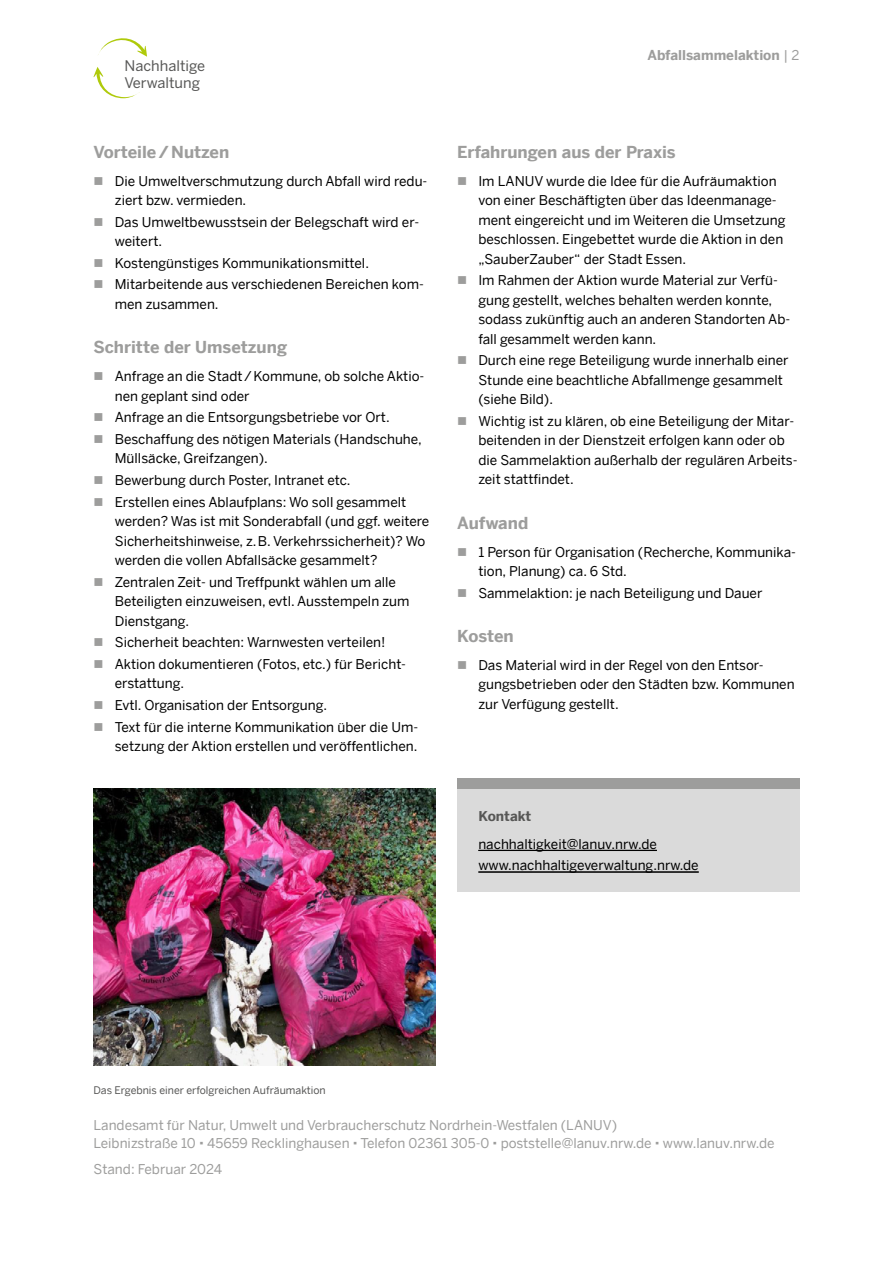
<style>
.page{position:relative;width:893px;height:1263px;background:#fff}
.page>*{position:absolute;margin:0;border:0;box-sizing:border-box;transform-origin:0 0}
.t1{font:700 16.5px "Benton Sans";color:#9d9d9c}
.t2{font:14.55px/17.4px "Benton Sans";color:#575756}
.t3{font:13.5px/19.5px "Benton Sans";color:#000}
.t4{font:13.5px/18px "Benton Sans";color:#9d9d9c}
.t5{font:700 13.5px "Benton Sans";color:#9d9d9c}
.t6{font:700 13.5px "Benton Sans";color:#575756}
.t7{font:10.5px "Benton Sans";color:#575756}
.s1{font-weight:400}
</style>
<div class="page">
<svg style="left:94px;top:67px;width:46px;height:31px"></svg>
<svg style="left:98px;top:38px;width:49px;height:19px"></svg>
<img style="left:94px;top:788px;width:341px;height:277px">
<div style="left:457px;top:789px;width:342px;height:103px;background:#dadada"></div>
<hr style="left:478px;top:850px;width:179px;height:1px;background:#000">
<hr style="left:478px;top:872px;width:221px;height:1px;background:#000">
<div style="left:457px;top:778px;width:342px;height:11px;background:#9d9d9c"></div>
<p class="t2" style="left:124px;top:56px;width:82px">Nachhaltige<br>Verwaltung</p>
<p class="t1" style="left:94px;top:142px;width:137px">Vorteile/Nutzen</p>
<p class="t3" style="left:115px;top:171px;width:314px">Die Umweltverschmutzung durch Abfall wird redu&shy;ziert bzw. vermieden.</p>
<p class="t3" style="left:115px;top:212px;width:306px">Das Umweltbewusstsein der Belegschaft wird er&shy;weitert.</p>
<p class="t3" style="left:115px;top:252px;width:311px;line-height:21.6px">Kostengünstiges Kommunikationsmittel.<br>Mitarbeitende aus verschiedenen Bereichen kom-</p>
<p class="t3" style="left:115px;top:294px;width:105px">men zusammen.</p>
<p class="t1" style="left:94px;top:337px;width:195px">Schritte der Umsetzung</p>
<p class="t3" style="left:115px;top:366px;width:311px">Anfrage an die Stadt/Kommune, ob solche Aktio&shy;nen geplant sind oder</p>
<p class="t3" style="left:115px;top:406px;width:308px;line-height:21.6px">Anfrage an die Entsorgungsbetriebe vor Ort.<br>Beschaffung des nötigen Materials (Handschuhe,</p>
<p class="t3" style="left:115px;top:447px;width:293px;line-height:21.6px">Müllsäcke, Greifzangen).<br>Bewerbung durch Poster, Intranet etc.<br>Erstellen eines Ablaufplans: Wo soll gesammelt</p>
<p class="t3" style="left:115px;top:511px;width:316px">werden? Was ist mit Sonderabfall (und ggf. weitere<br>Sicherheitshinweise, z.B. Verkehrssicherheit)? Wo werden die vollen Abfallsäcke gesammelt?</p>
<p class="t3" style="left:115px;top:572px;width:296px">Zentralen Zeit- und Treffpunkt wählen um alle<br>Beteiligten einzuweisen, evtl. Ausstempeln zum<br>Dienstgang.</p>
<p class="t3" style="left:115px;top:631px;width:291px;line-height:21.6px">Sicherheit beachten: Warnwesten verteilen!<br>Aktion dokumentieren (Fotos, etc.) für Bericht-</p>
<p class="t3" style="left:115px;top:673px;width:305px;line-height:21.6px">erstattung.<br>Evtl. Organisation der Entsorgung.<br>Text für die interne Kommunikation über die Um-</p>
<p class="t3" style="left:115px;top:736px;width:304px">setzung der Aktion erstellen und veröffentlichen.</p>
<p class="t5" style="left:647px;top:47px;width:154px">Abfallsammelaktion <span class="s1">| 2</span></p>
<p class="t1" style="left:457px;top:142px;width:220px">Erfahrungen aus der Praxis</p>
<p class="t3" style="left:478px;top:171px;width:309px">Im LANUV wurde die Idee für die Aufräumaktion von einer Beschäftigten über das Ideenmanage&shy;ment eingereicht und im Weiteren die Umsetzung beschlossen. Eingebettet wurde die Aktion in den „SauberZauber“ der Stadt Essen.</p>
<p class="t3" style="left:478px;top:270px;width:313px">Im Rahmen der Aktion wurde Material zur Verfü&shy;gung gestellt, welches behalten werden konnte, sodass zukünftig auch an anderen Standorten Ab&shy;fall gesammelt werden kann.</p>
<p class="t3" style="left:478px;top:350px;width:312px">Durch eine rege Beteiligung wurde innerhalb einer<br>Stunde eine beachtliche Abfallmenge gesammelt (siehe Bild).</p>
<p class="t3" style="left:478px;top:411px;width:321px">Wichtig ist zu klären, ob eine Beteiligung der Mitar&shy;beitenden in der Dienstzeit erfolgen kann oder ob die Sammelaktion außerhalb der regulären Arbeits&shy;zeit stattfindet.</p>
<p class="t1" style="left:457px;top:513px;width:73px">Aufwand</p>
<p class="t3" style="left:478px;top:542px;width:319px">1 Person für Organisation (Recherche, Kommunika&shy;tion, Planung) ca. 6 Std.</p>
<p class="t3" style="left:478px;top:583px;width:286px">Sammelaktion: je nach Beteiligung und Dauer</p>
<p class="t1" style="left:457px;top:626px;width:58px">Kosten</p>
<p class="t3" style="left:478px;top:655px;width:318px">Das Material wird in der Regel von den Entsor&shy;gungsbetrieben oder den Städten bzw. Kommunen zur Verfügung gestellt.</p>
<p class="t6" style="left:478px;top:808px;width:54px">Kontakt</p>
<p class="t3" style="left:478px;top:833px;width:222px;line-height:21.6px">nachhaltigkeit@lanuv.nrw.de www.nachhaltigeverwaltung.nrw.de</p>
<p class="t7" style="left:94px;top:1084px;width:234px">Das Ergebnis einer erfolgreichen Aufräumaktion</p>
<p class="t4" style="left:94px;top:1115px;width:683px">Landesamt für Natur, Umwelt und Verbraucherschutz Nordrhein-Westfalen (LANUV)<br>Leibnizstraße 10 45659 Recklinghausen Telefon 02361 305-0 poststelle@lanuv.nrw.de www.lanuv.nrw.de</p>
<p class="t4" style="left:94px;top:1160px;width:130px">Stand: Februar 2024</p>
</div>
